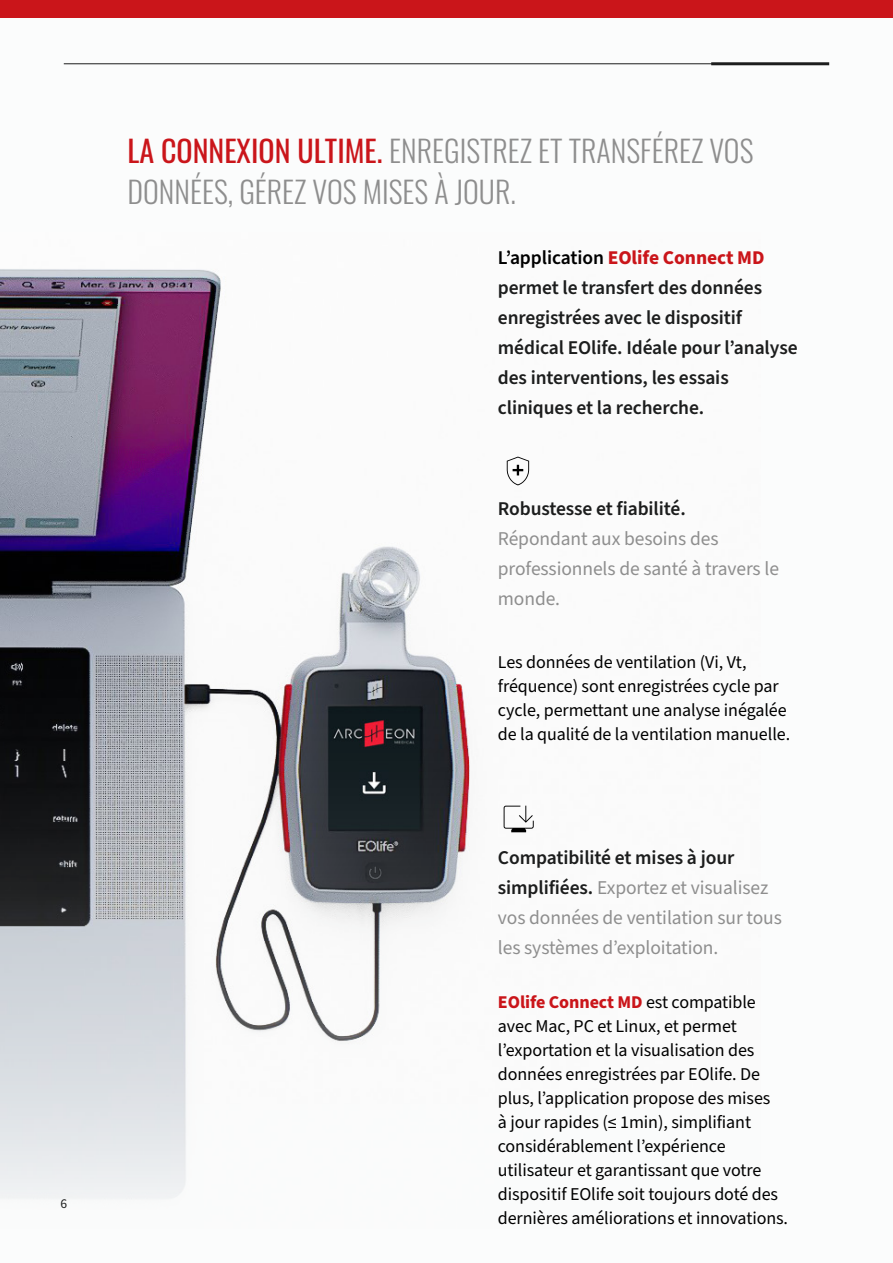
<style>
.page{position:relative;width:893px;height:1263px;background:#fbfcfc}
.page>*{position:absolute;margin:0;border:0;box-sizing:border-box;transform-origin:0 0}
.t1{font:300 30px/40.5px "Oswald";color:#8e8e8e}
.t2{font:600 19.5px/30px "Source Sans Pro";letter-spacing:-.005em;color:#1c1d1d}
.t3{font:19.5px/30px "Source Sans Pro";letter-spacing:-.005em;color:#8e8e8e}
.t4{font:18px/24px "Source Sans Pro";letter-spacing:-.005em;color:#000}
.t5{font:13.5px "Source Sans Pro";color:#1c1d1d}
.s1{font-weight:400;color:#ca151a}
.s2{color:#000}
.s3{font-weight:700;color:#ca151a}
.s4{font-weight:600;color:#1c1d1d}
</style>
<div class="page">
<img style="left:0;top:269px;width:470px;height:930px">
<svg style="left:503px;top:805px;width:31px;height:28px"></svg>
<svg style="left:506px;top:456px;width:24px;height:30px"></svg>
<div style="left:366px;top:864px;width:18px;height:18px;background:#000;opacity:.75"></div>
<hr style="left:64px;top:64px;width:748px;height:1px;background:#1c1d1d">
<hr style="left:711px;top:62px;width:118px;height:3px;background:#1c1d1d">
<div style="left:0;top:0;width:893px;height:17px;background:#ca151a"></div>
<p class="t5" style="left:60px;top:1194px;width:8px">6</p>
<h1 class="t1" style="left:128px;top:128px;width:627px"><span class="s1">LA CONNEXION ULTIME.</span> ENREGISTREZ ET TRANSFÉREZ VOS<br>DONNÉES, GÉREZ VOS MISES À JOUR.</h1>
<p class="t2" style="left:498px;top:243px;width:301px"><span class="s2">L’application</span> <span class="s3">EOlife Connect MD </span>permet le transfert des données enregistrées avec le dispositif médical EOlife. Idéale pour l’analyse des interventions, les essais cliniques et la recherche.</p>
<p class="t2" style="left:498px;top:494px;width:189px">Robustesse et fiabilité.</p>
<p class="t3" style="left:498px;top:524px;width:283px">Répondant aux besoins des professionnels de santé à travers le monde.</p>
<p class="t4" style="left:498px;top:651px;width:294px">Les données de ventilation (Vi, Vt, fréquence) sont enregistrées cycle par cycle, permettant une analyse inégalée de la qualité de la ventilation manuelle.</p>
<p class="t3" style="left:498px;top:843px;width:285px"><span class="s4">Compatibilité et mises à jour simplifiées.</span> Exportez et visualisez vos données de ventilation sur tous les systèmes d’exploitation.</p>
<p class="t4" style="left:498px;top:991px;width:292px"><span class="s3">EOlife Connect MD</span> est compatible avec Mac, PC et Linux, et permet l’exportation et la visualisation des données enregistrées par EOlife. De plus, l’application propose des mises<br>à jour rapides (≤ 1min), simplifiant considérablement l’expérience utilisateur et garantissant que votre dispositif EOlife soit toujours doté des dernières améliorations et innovations.</p>
</div>
